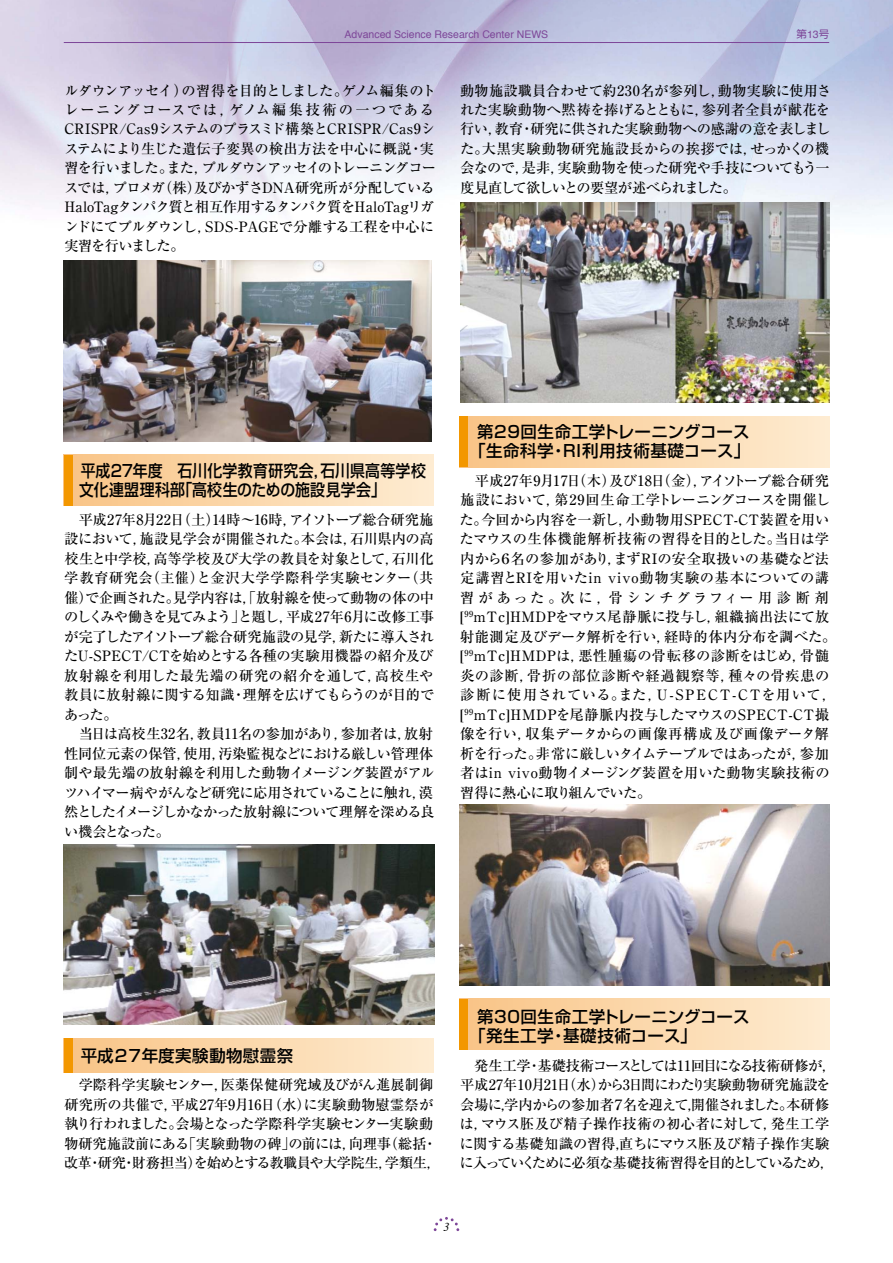
<style>
.page{position:relative;width:893px;height:1263px;background:#fff}
.page>*{position:absolute;margin:0;border:0;box-sizing:border-box;transform-origin:0 0}
.t1{font:500 16.5px/19.5px "Shin Go Pro";letter-spacing:.02em;color:#000}
.t2{font:500 16.5px/19.5px "Shin Go Pro";letter-spacing:.02em;color:#000;scale:.9 1}
.t3{font:500 14.25px/19.5px "Ryumin Pro";letter-spacing:-.015em;color:#000}
.t4{font:500 14.25px/19.5px "Ryumin Pro";letter-spacing:.025em;color:#000}
.t5{font:italic 12px "Times";color:#000}
.t6{font:10.5px "Helvetica";color:#7d4698}
.t7{font:10.5px "Shin Go Pro";color:#7d4698}
.s1{font-family:"Helvetica"}
</style>
<div class="page">
<img style="left:1px;top:0;width:892px;height:327px">
<img style="left:0;top:0;width:1px;height:327px">
<svg style="left:434px;top:1217px;width:25px;height:14px"></svg>
<hr style="left:64px;top:42px;width:765px;height:1px;background:#7d4698">
<div style="left:64px;top:455px;width:370px;height:51px;background:linear-gradient(to right,#f9c282,#feedd3)"></div>
<div style="left:64px;top:455px;width:8px;height:51px;background:#f39700"></div>
<div style="left:460px;top:999px;width:370px;height:51px;background:linear-gradient(to right,#f9c486,#feecd2)"></div>
<div style="left:460px;top:999px;width:8px;height:51px;background:#f39700"></div>
<div style="left:460px;top:416px;width:370px;height:51px;background:linear-gradient(to right,#f9c486,#feecd2)"></div>
<div style="left:460px;top:416px;width:8px;height:51px;background:#f39700"></div>
<div style="left:64px;top:1038px;width:370px;height:34px;background:linear-gradient(to right,#f9c282,#feedd3)"></div>
<div style="left:64px;top:1038px;width:8px;height:34px;background:#f39700"></div>
<img style="left:64px;top:844px;width:370px;height:181px">
<img style="left:64px;top:261px;width:368px;height:180px">
<img style="left:459px;top:804px;width:370px;height:181px">
<img style="left:460px;top:202px;width:369px;height:201px">
<p class="t6" style="left:345px;top:26px;width:205px">Advanced Science Research Center NEWS</p>
<p class="t7" style="left:796px;top:25px;width:34px">第<span class="s1">13</span>号</p>
<p class="t3" style="left:64px;top:79px;width:373px">ルダウンアッセイ）の習得を目的としました。ゲノム編集のトレーニングコースでは，ゲノム編集技術の一つである<br>CRISPR/Cas9システムのプラスミド構築とCRISPR/Cas9システムにより生じた遺伝子変異の検出方法を中心に概説・実習を行いました。また，プルダウンアッセイのトレーニングコースでは，プロメガ（株）及びかずさDNA研究所が分配している<br>HaloTagタンパク質と相互作用するタンパク質をHaloTagリガンドにてプルダウンし，SDS-PAGEで分離する工程を中心に実習を行いました。</p>
<p class="t3" style="left:460px;top:79px;width:373px">動物施設職員合わせて約230名が参列し，動物実験に使用された実験動物へ黙祷を捧げるとともに，参列者全員が献花を行い，教育・研究に供された実験動物への感謝の意を表しました。大黒実験動物研究施設長からの挨拶では，せっかくの機会なので，是非，実験動物を使った研究や手技についてもう一度見直して欲しいとの要望が述べられました。</p>
<p class="t2" style="left:64px;top:459px;width:403px;text-indent:16px">平成27年度　石川化学教育研究会，石川県高等学校　文化連盟理科部「高校生のための施設見学会」</p>
<p class="t3" style="left:64px;top:508px;width:372px">　平成27年8月22日（土）14時～16時，アイソトープ総合研究施設において，施設見学会が開催された。本会は，石川県内の高校生と中学校，高等学校及び大学の教員を対象として，石川化学教育研究会（主催）と金沢大学学際科学実験センター（共催）で企画された。見学内容は，「放射線を使って動物の体の中のしくみや働きを見てみよう」と題し，平成27年6月に改修工事が完了したアイソトープ総合研究施設の見学，新たに導入されたU-SPECT/CTを始めとする各種の実験用機器の紹介及び放射線を利用した最先端の研究の紹介を通して，高校生や教員に放射線に関する知識・理解を広げてもらうのが目的であった。<br>　当日は高校生32名，教員11名の参加があり，参加者は，放射性同位元素の保管，使用，汚染監視などにおける厳しい管理体制や最先端の放射線を利用した動物イメージング装置がアルツハイマー病やがんなど研究に応用されていることに触れ，漠然としたイメージしかなかった放射線について理解を深める良い機会となった。</p>
<p class="t1" style="left:460px;top:420px;width:291px">　第29回生命工学トレーニングコース　「生命科学・RI利用技術基礎コース」</p>
<p class="t4" style="left:459px;top:469px;width:378px">　平成27年9月17日（木）及び18日（金），アイソトープ総合研究施設において，第29回生命工学トレーニングコースを開催した。今回から内容を一新し，小動物用SPECT-CT装置を用いたマウスの生体機能解析技術の習得を目的とした。当日は学内から６名の参加があり，まずＲＩの安全取扱いの基礎など法定講習とＲＩを用いたin vivo動物実験の基本についての講習があった。次に，骨シンチグラフィー用診断剤[<sup>99</sup>mTc]HMDPをマウス尾静脈に投与し，組織摘出法にて放射能測定及びデータ解析を行い，経時的体内分布を調べた。[<sup>99</sup>mTc]HMDPは，悪性腫瘍の骨転移の診断をはじめ，骨髄炎の診断，骨折の部位診断や経過観察等，種々の骨疾患の診断に使用されている。また，U-SPECT-CTを用いて，[<sup>99</sup>mTc]HMDPを尾静脈内投与したマウスのSPECT-CT撮像を行い，収集データからの画像再構成及び画像データ解析を行った。非常に厳しいタイムテーブルではあったが，参加者はin vivo動物イメージング装置を用いた動物実験技術の習得に熱心に取り組んでいた。</p>
<p class="t1" style="left:64px;top:1044px;width:230px">　平成２７年度実験動物慰霊祭</p>
<p class="t3" style="left:64px;top:1074px;width:378px">　学際科学実験センター，医薬保健研究域及びがん進展制御研究所の共催で，平成27年9月16日（水）に実験動物慰霊祭が執り行われました。会場となった学際科学実験センター実験動物研究施設前にある「実験動物の碑」の前には，向理事（総括・改革・研究・財務担当）を始めとする教職員や大学院生，学類生，</p>
<p class="t1" style="left:460px;top:1005px;width:291px">　第30回生命工学トレーニングコース　「発生工学・基礎技術コース」</p>
<p class="t3" style="left:459px;top:1054px;width:379px">　発生工学・基礎技術コースとしては11回目になる技術研修が，平成27年10月21日（水）から3日間にわたり実験動物研究施設を会場に,学内からの参加者７名を迎えて,開催されました。本研修は，マウス胚及び精子操作技術の初心者に対して，発生工学に関する基礎知識の習得,直ちにマウス胚及び精子操作実験に入っていくために必須な基礎技術習得を目的としているため，</p>
<p class="t5" style="left:443px;top:1217px;width:7px">3</p>
</div>
